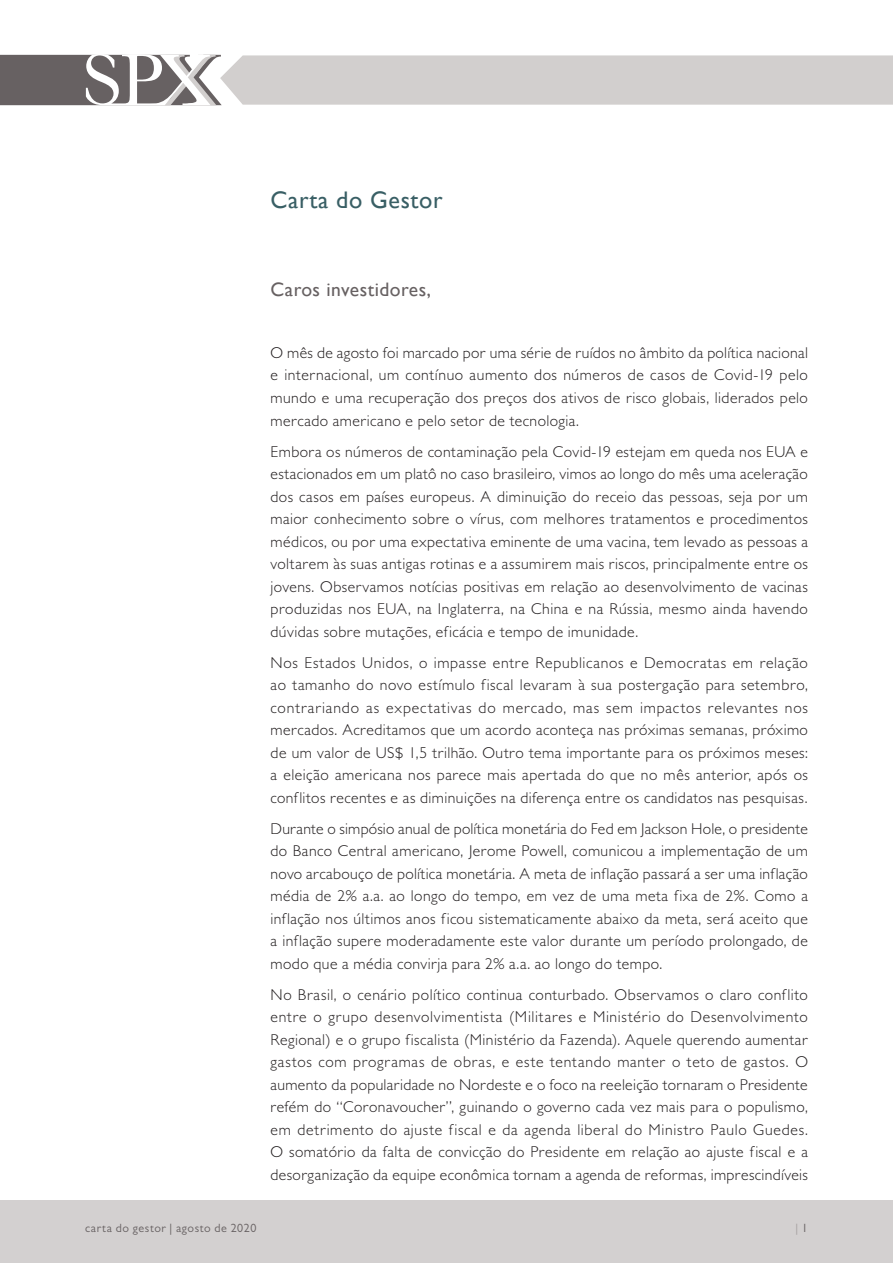
<style>
.page{position:relative;width:893px;height:1263px;background:#fff}
.page>*{position:absolute;margin:0;border:0;box-sizing:border-box;transform-origin:0 0}
.titulo{font:24px "Gill Sans";letter-spacing:.025em;color:#395f65}
.subtítulo{font:19.5px "Gill Sans";letter-spacing:.025em;color:#676162}
.texto{font:300 15.75px/22.5px "Gill Sans MT Pro";letter-spacing:.025em;color:#231f20;text-align:justify}
.t1{font:12px "Gill Sans MT Pro";letter-spacing:.05em;color:#676162}
.texto-2{font:12px "Gill Sans MT Pro";color:#a59fa0}
.s1{color:#676162}
</style>
<div class="page">
<div style="left:0;top:1200px;width:893px;height:63px;background:#d3d0d0"></div>
<svg style="left:0;top:54px;width:893px;height:51px;background:#c3c0bf"></svg>
<p class="titulo" style="left:271px;top:186px;width:173px">Carta do Gestor</p>
<p class="subtítulo" style="left:271px;top:278px;width:162px">Caros investidores,</p>
<p class="texto" style="left:271px;top:341px;width:539px">O mês de agosto foi marcado por uma série de ruídos no âmbito da política nacional e internacional, um contínuo aumento dos números de casos de Covid-19 pelo mundo e uma recuperação dos preços dos ativos de risco globais, liderados pelo mercado americano e pelo setor de tecnologia.</p>
<p class="texto" style="left:271px;top:440px;width:539px">Embora os números de contaminação pela Covid-19 estejam em queda nos EUA e estacionados em um platô no caso brasileiro, vimos ao longo do mês uma aceleração dos casos em países europeus. A diminuição do receio das pessoas, seja por um maior conhecimento sobre o vírus, com melhores tratamentos e procedimentos médicos, ou por uma expectativa eminente de uma vacina, tem levado as pessoas a voltarem às suas antigas rotinas e a assumirem mais riscos, principalmente entre os jovens. Observamos notícias positivas em relação ao desenvolvimento de vacinas produzidas nos EUA, na Inglaterra, na China e na Rússia, mesmo ainda havendo dúvidas sobre mutações, eficácia e tempo de imunidade.</p>
<p class="texto" style="left:271px;top:651px;width:539px">Nos Estados Unidos, o impasse entre Republicanos e Democratas em relação ao tamanho do novo estímulo fiscal levaram à sua postergação para setembro, contrariando as expectativas do mercado, mas sem impactos relevantes nos mercados. Acreditamos que um acordo aconteça nas próximas semanas, próximo de um valor de US$ 1,5 trilhão. Outro tema importante para os próximos meses: a eleição americana nos parece mais apertada do que no mês anterior, após os conflitos recentes e as diminuições na diferença entre os candidatos nas pesquisas.</p>
<p class="texto" style="left:271px;top:817px;width:539px">Durante o simpósio anual de política monetária do Fed em Jackson Hole, o presidente do Banco Central americano, Jerome Powell, comunicou a implementação de um novo arcabouço de política monetária. A meta de inflação passará a ser uma inflação média de 2% a.a. ao longo do tempo, em vez de uma meta fixa de 2%. Como a inflação nos últimos anos ficou sistematicamente abaixo da meta, será aceito que a inflação supere moderadamente este valor durante um período prolongado, de modo que a média convirja para 2% a.a. ao longo do tempo.</p>
<p class="texto" style="left:271px;top:983px;width:539px">No Brasil, o cenário político continua conturbado. Observamos o claro conflito entre o grupo desenvolvimentista (Militares e Ministério do Desenvolvimento Regional) e o grupo fiscalista (Ministério da Fazenda). Aquele querendo aumentar gastos com programas de obras, e este tentando manter o teto de gastos. O aumento da popularidade no Nordeste e o foco na reeleição tornaram o Presidente refém do “Coronavoucher”, guinando o governo cada vez mais para o populismo, em detrimento do ajuste fiscal e da agenda liberal do Ministro Paulo Guedes.<br>O somatório da falta de convicção do Presidente em relação ao ajuste fiscal e a desorganização da equipe econômica tornam a agenda de reformas, imprescindíveis</p>
<p class="t1" style="left:85px;top:1221px;width:173px">carta do gestor | agosto de 2020</p>
<p class="texto-2" style="left:795px;top:1221px;width:14px">| <span class="s1">1</span></p>
</div>
